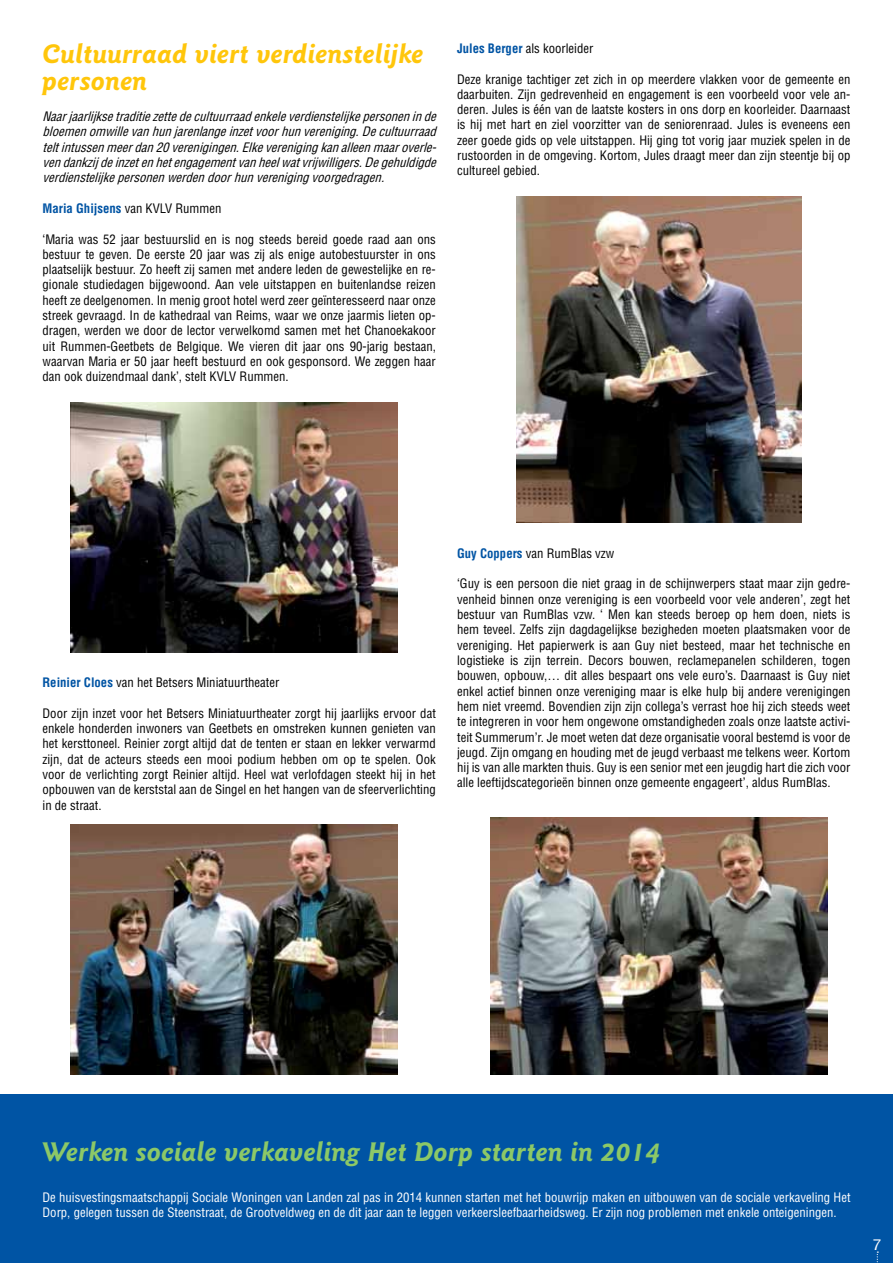
<style>
.page{position:relative;width:893px;height:1263px;background:#fff}
.page>*{position:absolute;margin:0;border:0;box-sizing:border-box;transform-origin:0 0}
.t1{font:italic 700 27px "Goudy Sans IT Cby BT";color:#8cc867}
.t2{font:italic 700 27px/27px "Goudy Sans IT Cby BT";color:#ffc60b}
.t3{font:condensed 14.4px "Helvetica";color:#fff;scale:1.2 1}
.t4{font:condensed 12.75px/15.3px "Helvetica";color:#000;text-align:justify}
.t5{font:italic condensed 12.75px/15.3px "Helvetica";color:#000;text-align:justify}
.t6{font:condensed 12.75px/15.3px "Helvetica";color:#fff}
.t7{font:700 condensed 12.75px "Helvetica";color:#0054a4}
.s1{font-weight:400;color:#000}
.s2{font-weight:700;color:#0054a4}
</style>
<div class="page">
<div style="left:0;top:1094px;width:893px;height:169px;background:#0054a4"></div>
<img style="left:70px;top:402px;width:327px;height:250px">
<img style="left:491px;top:817px;width:336px;height:258px">
<img style="left:70px;top:825px;width:327px;height:250px">
<img style="left:516px;top:197px;width:286px;height:326px">
<h1 class="t2" style="left:43px;top:41px;width:383px">Cultuurraad viert verdienstelijke personen</h1>
<p class="t5" style="left:43px;top:109px;width:399px">Naarjaarlijksetraditiezettedecultuurraadenkeleverdienstelijkepersoneninde bloemenomwillevanhunjarenlangeinzetvoorhunvereniging.Decultuurraad teltintussenmeerdan20verenigingen.Elkeverenigingkanalleenmaaroverle&shy;vendankzijdeinzetenhetengagementvanheelwatvrijwilligers.Degehuldigde verdienstelijkepersonenwerdendoorhunverenigingvoorgedragen.</p>
<p class="t7" style="left:43px;top:201px;width:180px">Maria Ghijsens <span class="s1">van KVLV Rummen</span></p>
<p class="t4" style="left:43px;top:231px;width:395px">‘Maria was 52 jaar bestuurslid en is nog steeds bereid goede raad aan ons bestuur te geven. De eerste 20 jaar was zij als enige autobestuurster in ons plaatselijk bestuur. Zo heeft zij samen met andere leden de gewestelijke en re&shy;gionale studiedagen bijgewoond. Aan vele uitstappen en buitenlandse reizen heeft ze deelgenomen. In menig groot hotel werd zeer geïnteresseerd naar onze streek gevraagd. In de kathedraal van Reims, waar we onze jaarmis lieten op&shy;dragen, werden we door de lector verwelkomd samen met het Chanoekakoor uit Rummen-Geetbets de Belgique. We vieren dit jaar ons 90-jarig bestaan, waarvan Maria er 50 jaar heeft bestuurd en ook gesponsord. We zeggen haar dan ook duizendmaal dank’, stelt KVLV Rummen.</p>
<p class="t4" style="left:457px;top:40px;width:138px"><span class="s2">Jules Berger</span> als koorleider</p>
<p class="t4" style="left:457px;top:71px;width:395px">Deze kranige tachtiger zet zich in op meerdere vlakken voor de gemeente en daarbuiten. Zijn gedrevenheid en engagement is een voorbeeld voor vele an&shy;deren. Jules is één van de laatste kosters in ons dorp en koorleider. Daarnaast is hij met hart en ziel voorzitter van de seniorenraad. Jules is eveneens een zeer goede gids op vele uitstappen. Hij ging tot vorig jaar muziek spelen in de rustoorden in de omgeving. Kortom, Jules draagt meer dan zijn steentje bij op cultureel gebied.</p>
<p class="t4" style="left:43px;top:675px;width:238px"><span class="s2">Reinier Cloes</span> van het Betsers Miniatuurtheater</p>
<p class="t4" style="left:43px;top:705px;width:395px">Door zijn inzet voor het Betsers Miniatuurtheater zorgt hij jaarlijks ervoor dat enkele honderden inwoners van Geetbets en omstreken kunnen genieten van het kersttoneel. Reinier zorgt altijd dat de tenten er staan en lekker verwarmd zijn, dat de acteurs steeds een mooi podium hebben om op te spelen. Ook voor de verlichting zorgt Reinier altijd. Heel wat verlofdagen steekt hij in het opbouwen van de kerststal aan de Singel en het hangen van de sfeerverlichting in de straat.</p>
<p class="t4" style="left:457px;top:545px;width:159px"><span class="s2">Guy Coppers</span> van RumBlas vzw</p>
<p class="t4" style="left:457px;top:576px;width:395px">‘Guy is een persoon die niet graag in de schijnwerpers staat maar zijn gedre&shy;venheid binnen onze vereniging is een voorbeeld voor vele anderen’, zegt het bestuur van RumBlas vzw. ‘ Men kan steeds beroep op hem doen, niets is hem teveel. Zelfs zijn dagdagelijkse bezigheden moeten plaatsmaken voor de vereniging. Het papierwerk is aan Guy niet besteed, maar het technische en logistieke is zijn terrein. Decors bouwen, reclamepanelen schilderen, togen bouwen, opbouw,… dit alles bespaart ons vele euro’s. Daarnaast is Guy niet enkel actief binnen onze vereniging maar is elke hulp bij andere verenigingen hem niet vreemd. Bovendien zijn zijn collega’s verrast hoe hij zich steeds weet te integreren in voor hem ongewone omstandigheden zoals onze laatste activi&shy;teit Summerum’r. Je moet weten dat deze organisatie vooral bestemd is voor de jeugd. Zijn omgang en houding met de jeugd verbaast me telkens weer. Kortom hij is van alle markten thuis. Guy is een senior met een jeugdig hart die zich voor alle leeftijdscategorieën binnen onze gemeente engageert’, aldus RumBlas.</p>
<h1 class="t1" style="left:43px;top:1134px;width:620px">Werken sociale verkaveling Het Dorp starten in 2014</h1>
<p class="t6" style="left:43px;top:1189px;width:809px">De huisvestingsmaatschappij Sociale Woningen van Landen zal pas in 2014 kunnen starten met het bouwrijp maken en uitbouwen van de sociale verkaveling Het<br>Dorp, gelegen tussen de Steenstraat, de Grootveldweg en de dit jaar aan te leggen verkeersleefbaarheidsweg. Er zijn nog problemen met enkele onteigeningen.</p>
<p class="t3" style="left:873px;top:1236px;width:9px">7</p>
</div>
